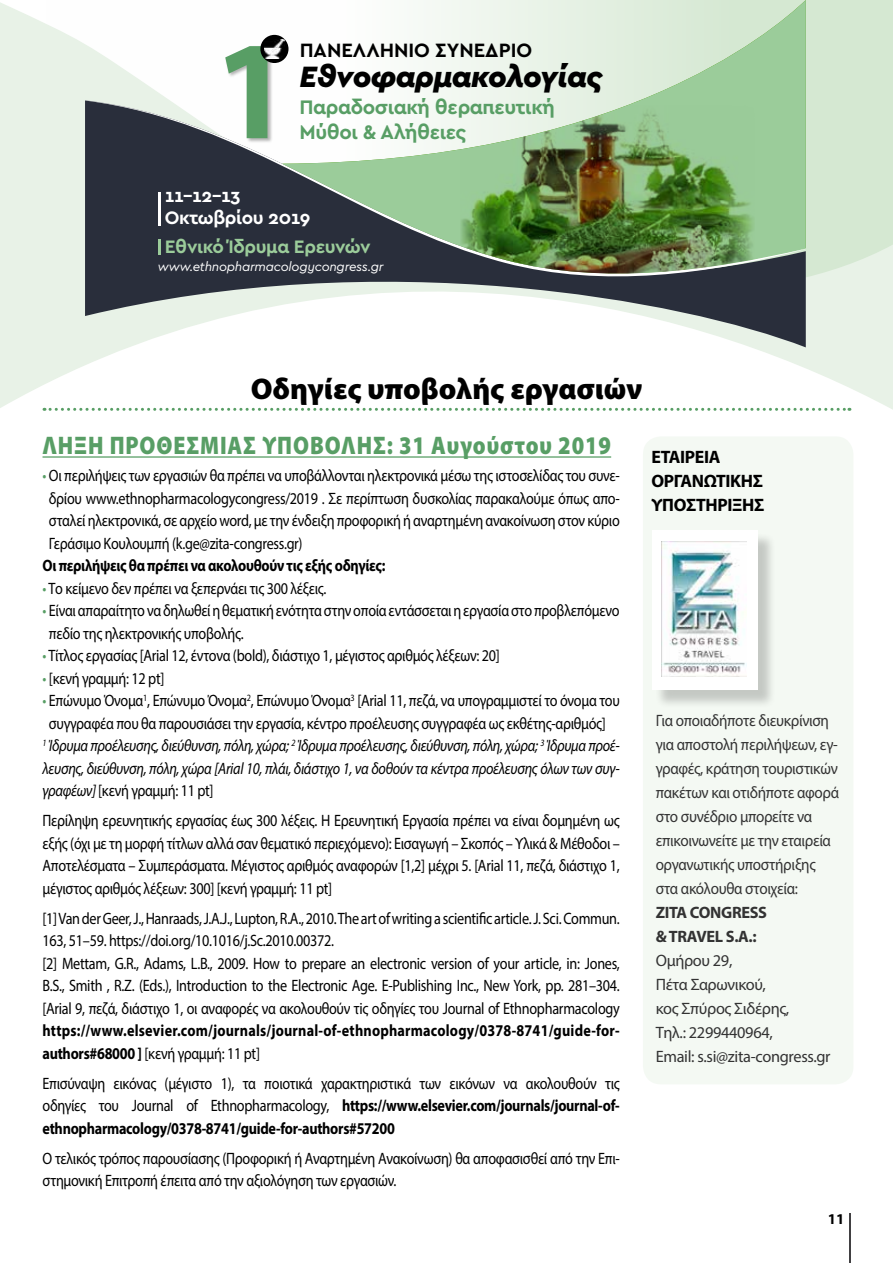
<style>
.page{position:relative;width:893px;height:1263px;background:#fff}
.page>*{position:absolute;margin:0;border:0;box-sizing:border-box;transform-origin:0 0}
.t1{font:italic 900 30.75px "Cera GR";letter-spacing:-.02em;color:#000}
.t2{font:900 30px "Myriad Pro";color:#000}
.t3{font:900 25.5px "Myriad Pro";letter-spacing:.04em;color:#589e65;scale:.86 1}
.t4{font:700 20.55px/24.6px "Cera GR";letter-spacing:-.02em;color:#589e65}
.t5{font:700 20.25px "Cera GR";color:#000}
.t6{font:700 18.9px/21.6px "Cera GR";letter-spacing:-.02em;color:#fff}
.t7{font:700 18.9px "Cera GR";letter-spacing:-.02em;color:#9bcc9a}
.t8{font:700 18px/24px "Myriad Pro";letter-spacing:-.02em;color:#000}
.t9{font:16.5px/22.5px "Myriad Pro";letter-spacing:-.02em;color:#000;text-align:justify;scale:.86 1}
.t10{font:16.5px/24px "Myriad Pro";letter-spacing:-.02em;color:#000;scale:.92 1}
.t11{font:italic 16.5px "Myriad Pro";letter-spacing:-.02em;color:#000;scale:.86 1}
.t12{font:700 16.5px/22.5px "Myriad Pro";letter-spacing:.005em;color:#000;scale:.86 1}
.t13{font:16.5px/24px "Myriad Pro";letter-spacing:-.02em;color:#000}
.t14{font:700 16.5px "Myriad Pro";letter-spacing:-.02em;color:#000;scale:.86 1}
.t15{font:700 16.5px/24px "Myriad Pro";letter-spacing:-.02em;color:#000}
.t16{font:700 15px "Myriad Pro";color:#000}
.t17{font:italic 13.2px "Cera GR";letter-spacing:-.02em;color:#fff}
.s1{color:#589e65}
.s2{font-style:italic}
.s3{font-weight:400}
.s4{font-weight:700}
</style>
<div class="page">
<svg style="left:0;top:2px;width:893px;height:408px"></svg>
<hr style="left:849px;top:1213px;width:1px;height:50px;background:#414042">
<svg style="left:85px;top:288px;width:721px;height:59px"></svg>
<svg style="left:85px;top:100px;width:721px;height:188px;background:#3d424d"></svg>
<div style="left:225px;top:45px;width:48px;height:99px;background:#000;opacity:.3"></div>
<svg style="left:225px;top:46px;width:42px;height:92px"></svg>
<svg style="left:260px;top:35px;width:28px;height:28px"></svg>
<img style="left:265px;top:40px;width:17px;height:18px">
<hr style="left:158px;top:240px;width:3px;height:15px;background:#9bcc9a">
<hr style="left:158px;top:192px;width:3px;height:33px;background:#fff">
<svg style="left:282px;top:0;width:524px;height:286px"></svg>
<img style="left:460px;top:105px;width:295px;height:170px">
<svg style="left:44px;top:408px;width:806px;height:3px"></svg>
<div style="left:643px;top:436px;width:210px;height:648px;background:#f2f8f1;border-radius:18px"></div>
<hr style="left:43px;top:456px;width:568px;height:2px;background:#589e65">
<div style="left:655px;top:532px;width:122px;height:176px;background:#000;opacity:.2"></div>
<div style="left:652px;top:530px;width:106px;height:160px;background:#fff"></div>
<img style="left:661px;top:541px;width:85px;height:135px">
<p class="t5" style="left:300px;top:39px;width:234px">ΠΑΝΕΛΛΗΝΙΟ ΣΥΝΕΔΡΙΟ</p>
<h1 class="t1" style="left:299px;top:59px;width:305px">Εθνοφαρμακολογίας</h1>
<p class="t4" style="left:299px;top:95px;width:257px">Παραδοσιακή θεραπευτική<br>Μύθοι &amp; Αλήθειες</p>
<p class="t6" style="left:165px;top:185px;width:147px">11-12-13<br>Οκτωβρίου 2019</p>
<p class="t17" style="left:158px;top:260px;width:227px">www.ethnopharmacologycongress.gr</p>
<p class="t7" style="left:165px;top:236px;width:207px">Εθνικό Ίδρυμα Ερευνών</p>
<h2 class="t2" style="left:251px;top:369px;width:393px">Οδηγίες υποβολής εργασιών</h2>
<h3 class="t3" style="left:43px;top:429px;width:663px">ΛΗΞΗ ΠΡΟΘΕΣΜΙΑΣ ΥΠΟΒΟΛΗΣ: 31 Αυγούστου 2019</h3>
<p class="t9" style="left:49px;top:464px;width:665px;text-indent:-6px"><span class="s1">•</span> Οι περιλήψεις των εργασιών θα πρέπει να υποβάλλονται ηλεκτρονικά μέσω της ιστοσελίδας του συνε&shy;δρίου www.ethnopharmacologycongress/2019 . Σε περίπτωση δυσκολίας παρακαλούμε όπως απο&shy;σταλεί ηλεκτρονικά, σε αρχείο word, με την ένδειξη προφορική ή αναρτημένη ανακοίνωση στον κύριο Γεράσιμο Κουλουμπή (k.ge@zita-congress.gr)</p>
<p class="t14" style="left:43px;top:555px;width:400px">Οι περιλήψεις θα πρέπει να ακολουθούν τις εξής οδηγίες:</p>
<p class="t9" style="left:43px;top:577px;width:332px"><span class="s1">•</span> Το κείμενο δεν πρέπει να ξεπερνάει τις 300 λέξεις.</p>
<p class="t9" style="left:49px;top:599px;width:665px;text-indent:-6px"><span class="s1">•</span> Είναι απαραίτητο να δηλωθεί η θεματική ενότητα στην οποία εντάσσεται η εργασία στο προβλεπόμενο πεδίο της ηλεκτρονικής υποβολής.</p>
<p class="t9" style="left:43px;top:644px;width:533px"><span class="s1">•</span> Τίτλος εργασίας [Arial 12, έντονα (bold), διάστιχο 1, μέγιστος αριθμός λέξεων: 20]</p>
<p class="t9" style="left:43px;top:667px;width:143px"><span class="s1">•</span> [κενή γραμμή: 12 pt]</p>
<p class="t9" style="left:43px;top:689px;width:673px"><span class="s1">•</span> Επώνυμο Όνομα<sup>1</sup>, Επώνυμο Όνομα<sup>2</sup>, Επώνυμο Όνομα<sup>3</sup> [Arial 11, πεζά, να υπογραμμιστεί το όνομα του</p>
<p class="t9" style="left:49px;top:712px;width:649px">συγγραφέα που θα παρουσιάσει την εργασία, κέντρο προέλευσης συγγραφέα ως εκθέτης-αριθμός]</p>
<p class="t11" style="left:43px;top:735px;width:673px"><sup>1</sup> Ίδρυμα προέλευσης, διεύθυνση, πόλη, χώρα; <sup>2</sup> Ίδρυμα προέλευσης, διεύθυνση, πόλη, χώρα; <sup>3</sup> Ίδρυμα προέ-</p>
<p class="t11" style="left:43px;top:758px;width:673px">λευσης, διεύθυνση, πόλη, χώρα [Arial 10, πλάι, διάστιχο 1, να δοθούν τα κέντρα προέλευσης όλων των συγ-</p>
<p class="t9" style="left:43px;top:779px;width:200px"><span class="s2">γραφέων]</span> [κενή γραμμή: 11 pt]</p>
<p class="t9" style="left:43px;top:809px;width:673px">Περίληψη ερευνητικής εργασίας έως 300 λέξεις. Η Ερευνητική Εργασία πρέπει να είναι δομημένη ως εξής (όχι με τη μορφή τίτλων αλλά σαν θεματικό περιεχόμενο): Εισαγωγή – Σκοπός – Υλικά &amp; Μέθοδοι – Αποτελέσματα – Συμπεράσματα. Μέγιστος αριθμός αναφορών [1,2] μέχρι 5. [Arial 11, πεζά, διάστιχο 1, μέγιστος αριθμός λέξεων: 300] [κενή γραμμή: 11 pt]</p>
<p class="t9" style="left:43px;top:907px;width:673px;text-align:left">[1] Van der Geer, J., Hanraads, J.A.J., Lupton, R.A., 2010. The art of writing a scientific article. J. Sci. Commun.<br>163, 51–59. https://doi.org/10.1016/j.Sc.2010.00372.<br>[2] Mettam, G.R., Adams, L.B., 2009. How to prepare an electronic version of your article, in: Jones, B.S., Smith , R.Z. (Eds.), Introduction to the Electronic Age. E-Publishing Inc., New York, pp. 281–304. [Arial 9, πεζά, διάστιχο 1, οι αναφορές να ακολουθούν τiς οδηγίες του Journal of Ethnopharmacology</p>
<p class="t12" style="left:43px;top:1019px;width:673px">https://www.elsevier.com/journals/journal-of-ethnopharmacology/0378-8741/guide-for&shy;authors#68000 ] <span class="s3">[κενή γραμμή: 11 pt]</span></p>
<p class="t9" style="left:43px;top:1072px;width:673px">Επισύναψη εικόνας (μέγιστο 1), τα ποιοτικά χαρακτηριστικά των εικόνων να ακολουθούν τις οδηγίες του Journal of Ethnopharmacology, <span class="s4">https://www.elsevier.com/journals/journal-of&shy;ethnopharmacology/0378-8741/guide-for-authors#57200</span></p>
<p class="t9" style="left:43px;top:1147px;width:673px">Ο τελικός τρόπος παρουσίασης (Προφορική ή Αναρτημένη Ανακοίνωση) θα αποφασισθεί από την Επι&shy;στημονική Επιτροπή έπειτα από την αξιολόγηση των εργασιών.</p>
<p class="t8" style="left:651px;top:444px;width:114px">ΕΤΑΙΡΕΙΑ<br>ΟΡΓΑΝΩΤΙΚΗΣ<br>ΥΠΟΣΤΗΡΙΞΗΣ</p>
<p class="t10" style="left:656px;top:708px;width:201px">Για οποιαδήποτε διευκρίνιση για αποστολή περιλήψεων, εγ&shy;γραφές, κράτηση τουριστικών πακέτων και οτιδήποτε αφορά στο συνέδριο μπορείτε να επικοινωνείτε με την εταιρεία οργανωτικής υποστήριξης στα ακόλουθα στοιχεία:</p>
<p class="t15" style="left:656px;top:900px;width:113px">ZITA CONGRESS &amp; TRAVEL S.A.:</p>
<p class="t13" style="left:656px;top:948px;width:176px">Ομήρου 29,<br>Πέτα Σαρωνικού,<br>κος Σπύρος Σιδέρης,<br>Τηλ.: 2299440964,<br>Email: s.si@zita-congress.gr</p>
<p class="t16" style="left:828px;top:1210px;width:18px">11</p>
</div>
